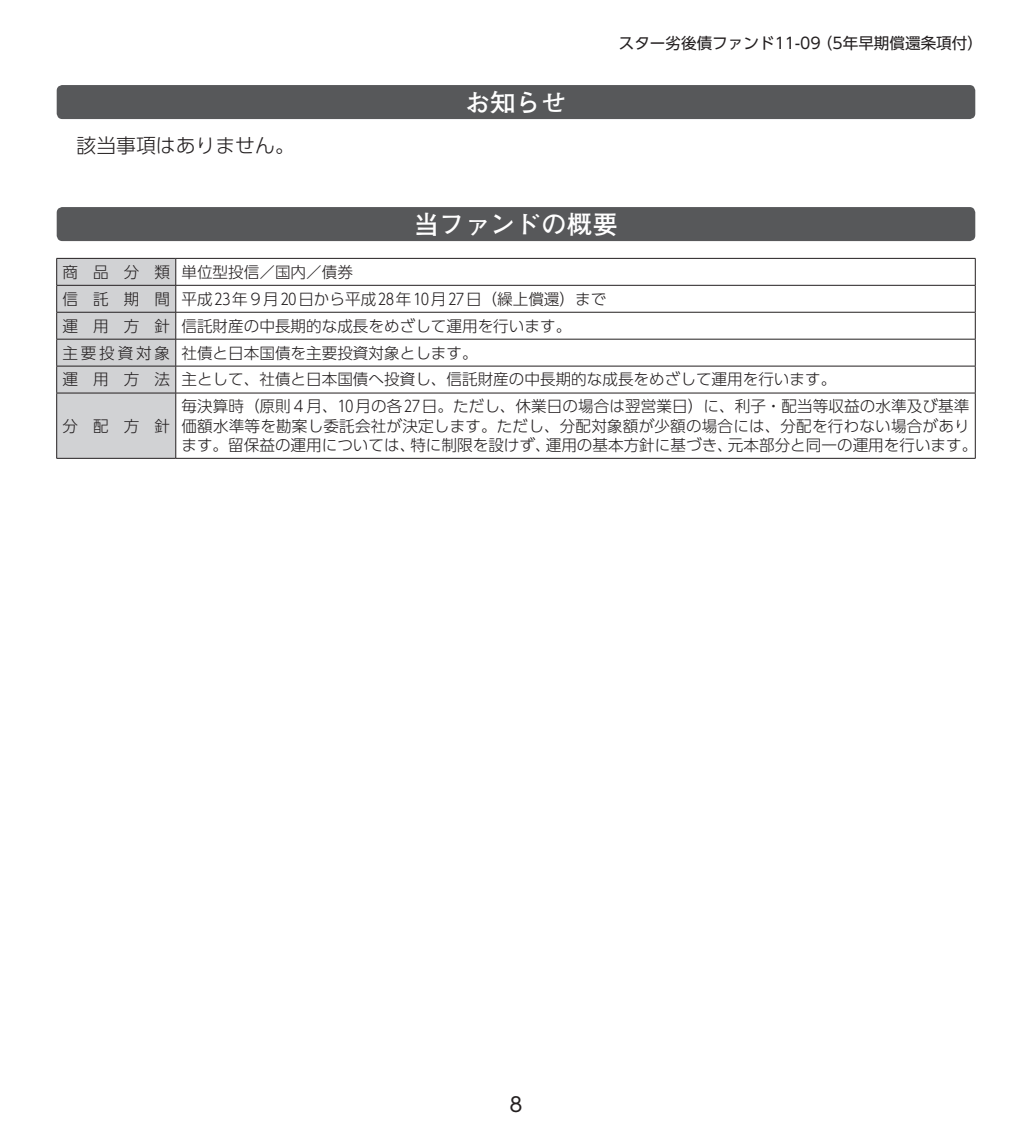
<style>
.page{position:relative;width:1032px;height:1134px;background:#fff}
.page>*{position:absolute;margin:0;border:0;box-sizing:border-box;transform-origin:0 0}
.t1{font:700 25.6px "Futo Go B101 Pro";color:#fff}
.t2{font:300 19.8px "UD Shin Go Pro";color:#231f20}
.t3{font:19.8px "UD Shin Go Pro";color:#231f20}
.t4{font:300 15.6px/27px "UD Shin Go Pro";color:#231f20}
.t5{font:15.6px "UD Shin Go Pro";color:#231f20}
</style>
<div class="page">
<div style="left:57px;top:85px;width:918px;height:34px;background:#57585a;border-radius:6px"></div>
<div style="left:57px;top:207px;width:918px;height:34px;background:#57585a;border-radius:6px"></div>
<hr style="left:176px;top:258px;width:799px;height:1px;background:#231f20">
<hr style="left:176px;top:285px;width:799px;height:1px;background:#231f20">
<hr style="left:176px;top:312px;width:799px;height:1px;background:#231f20">
<hr style="left:176px;top:339px;width:799px;height:1px;background:#231f20">
<hr style="left:176px;top:366px;width:799px;height:1px;background:#231f20">
<svg style="left:56px;top:258px;width:120px;height:200px;background:#c8c9cb"></svg>
<svg style="left:975px;top:259px;width:1px;height:134px"></svg>
<hr style="left:56px;top:393px;width:120px;height:1px;background:#231f20">
<hr style="left:56px;top:393px;width:1px;height:65px;background:#231f20">
<hr style="left:176px;top:393px;width:799px;height:1px;background:#231f20">
<hr style="left:175px;top:393px;width:1px;height:65px;background:#231f20">
<hr style="left:975px;top:393px;width:1px;height:65px;background:#231f20">
<hr style="left:56px;top:458px;width:120px;height:1px;background:#231f20">
<hr style="left:176px;top:458px;width:799px;height:1px;background:#231f20">
<p class="t2" style="left:77px;top:129px;width:220px">該当事項はありません。</p>
<h1 class="t1" style="left:465px;top:82px;width:104px">お知らせ</h1>
<p class="t5" style="left:619px;top:31px;width:366px">スター劣後債ファンド11-09（5年早期償還条項付）</p>
<h1 class="t1" style="left:414px;top:204px;width:206px">当ファンドの概要</h1>
<p class="t4" style="left:62px;top:258px;width:775px">商 品 分 類 単位型投信／国内／債券<br>信 託 期 間 平成 23年9月 20日から平成 28年 10月 27日（繰上償還）まで<br>運 用 方 針 信託財産の中長期的な成長をめざして運用を行います。<br>主要投資対象 社債と日本国債を主要投資対象とします。<br>運 用 方 法 主として、社債と日本国債へ投資し、信託財産の中長期的な成長をめざして運用を行います。</p>
<p class="t4" style="left:62px;top:412px;width:109px">分配方針</p>
<p class="t4" style="left:181px;top:396px;width:797px;line-height:19.2px">毎決算時（原則4月、10月の各 27日。ただし、休業日の場合は翌営業日）に、利子・配当等収益の水準及び基準価額水準等を勘案し委託会社が決定します。ただし、分配対象額が少額の場合には、分配を行わない場合があります。留保益の運用については、特に制限を設けず、運用の基本方針に基づき、元本部分と同一の運用を行います。</p>
<p class="t3" style="left:509px;top:1088px;width:15px">8</p>
</div>
